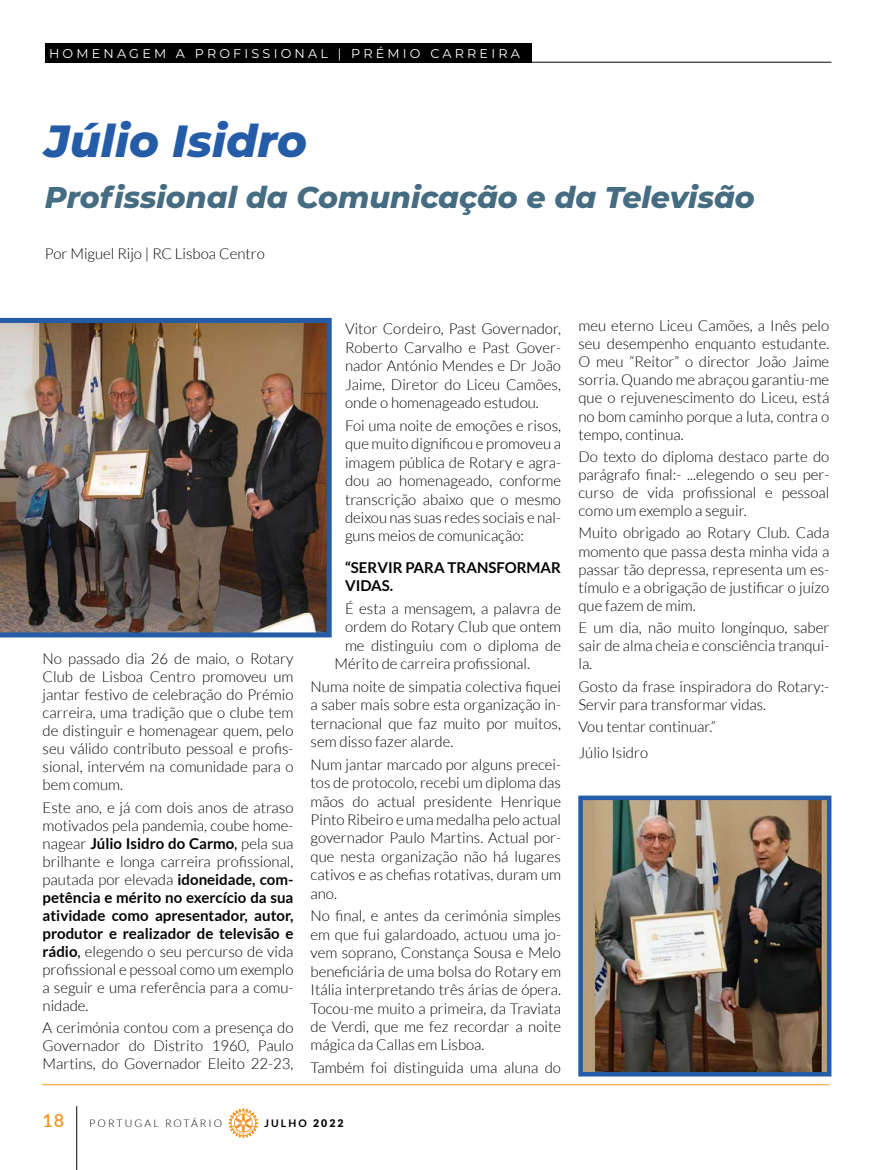
<style>
.page{position:relative;width:893px;height:1170px;background:#fff}
.page>*{position:absolute;margin:0;border:0;box-sizing:border-box;transform-origin:0 0}
.t1{font:italic 800 45px "Montserrat";color:#245ca7}
.t2{font:italic 800 30px "Montserrat";color:#466c82}
.t3{font:600 18px "Lato";color:#f39325}
.t4{font:300 15px/18px "Lato";color:#050505;text-align:justify}
.t5{font:700 15px/18.5px "Lato";color:#050505}
.t6{font:12.75px "Montserrat";letter-spacing:.25em;color:#fff}
.t7{font:300 10.5px "Lato";letter-spacing:.2em;color:#000}
.t8{font:700 10.5px "Lato";letter-spacing:.2em;color:#000}
.s1{font-weight:700}
.s2{font-weight:400}
.s3{font-weight:900}
</style>
<div class="page">
<svg style="left:228px;top:1108px;width:30px;height:29px"></svg>
<hr style="left:76px;top:1106px;width:1px;height:63px;background:#000">
<hr style="left:43px;top:1084px;width:786px;height:1px;background:#f39325">
<div style="left:45px;top:44px;width:487px;height:19px;background:#000"></div>
<hr style="left:45px;top:62px;width:786px;height:1px;background:#000">
<img style="left:583px;top:800px;width:243px;height:271px">
<div style="left:578px;top:795px;width:253px;height:281px;border:4px solid #245ca7"></div>
<img style="left:0;top:318px;width:332px;height:319px">
<p class="t6" style="left:49px;top:45px;width:472px">HOMENAGEM A PROFISSIONAL | PRÉMIO CARREIRA</p>
<h1 class="t1" style="left:45px;top:108px;width:264px">Júlio Isidro</h1>
<h2 class="t2" style="left:45px;top:176px;width:712px">Profissional da Comunicação e da Televisão</h2>
<p class="t4" style="left:45px;top:245px;width:222px">Por Miguel Rijo | RC Lisboa Centro</p>
<p class="t4" style="left:43px;top:649px;width:252px">No passado dia 26 de maio, o Rotary Club de Lisboa Centro promoveu um jantar festivo de celebração do Prémio carreira, uma tradição que o clube tem de distinguir e homenagear quem, pelo seu válido contributo pessoal e profis&shy;sional, intervém na comunidade para o bem comum.</p>
<p class="t4" style="left:43px;top:798px;width:252px">Este ano, e já com dois anos de atraso motivados pela pandemia, coube home&shy;nagear <span class="s1">Júlio Isidro do Carmo</span><span class="s2">,</span> pela sua brilhante e longa carreira profissional, pautada por elevada <span class="s1">idoneidade, com&shy;petência e mérito no exercício da sua atividade como apresentador, autor, produtor e realizador de televisão e rádio</span><span class="s2">,</span> elegendo o seu percurso de vida profissional e pessoal como um exemplo a seguir e uma referência para a comu&shy;nidade.</p>
<p class="t4" style="left:43px;top:1018px;width:252px">A cerimónia contou com a presença do Governador do Distrito 1960, Paulo Martins, do Governador Eleito 22-23,</p>
<p class="t4" style="left:345px;top:320px;width:218px;line-height:18.5px">Vitor Cordeiro, Past Governador, Roberto Carvalho e Past Gover&shy;nador António Mendes e Dr João Jaime, Diretor do Liceu Camões, onde o homenageado estudou.</p>
<p class="t4" style="left:345px;top:416px;width:218px;line-height:18.5px">Foi uma noite de emoções e risos, que muito dignificou e promoveu a imagem pública de Rotary e agra&shy;dou ao homenageado, conforme transcrição abaixo que o mesmo deixou nas suas redes sociais e nal&shy;guns meios de comunicação:</p>
<p class="t5" style="left:345px;top:557px;width:217px">“SERVIR PARA TRANSFORMAR<br>VIDAS.</p>
<p class="t4" style="left:345px;top:599px;width:217px">É esta a mensagem, a palavra de</p>
<p class="t4" style="left:345px;top:617px;width:217px">ordem do Rotary Club que ontem</p>
<p class="t4" style="left:345px;top:636px;width:217px">me distinguiu com o diploma de</p>
<p class="t4" style="left:335px;top:654px;width:197px">Mérito de carreira profissional.</p>
<p class="t4" style="left:311px;top:677px;width:252px;line-height:18.5px">Numa noite de simpatia colectiva fiquei a saber mais sobre esta organização in&shy;ternacional que faz muito por muitos, sem disso fazer alarde.</p>
<p class="t4" style="left:311px;top:755px;width:252px;line-height:18.5px">Num jantar marcado por alguns precei&shy;tos de protocolo, recebi um diploma das mãos do actual presidente Henrique Pinto Ribeiro e uma medalha pelo actual governador Paulo Martins. Actual por&shy;que nesta organização não há lugares cativos e as chefias rotativas, duram um ano.</p>
<p class="t4" style="left:311px;top:906px;width:252px;line-height:18.5px">No final, e antes da cerimónia simples em que fui galardoado, actuou uma jo&shy;vem soprano, Constança Sousa e Melo beneficiária de uma bolsa do Rotary em Itália interpretando três árias de ópera.<br>Tocou-me muito a primeira, da Traviata de Verdi, que me fez recordar a noite mágica da Callas em Lisboa.</p>
<p class="t4" style="left:311px;top:1058px;width:252px">Também foi distinguida uma aluna do</p>
<p class="t3" style="left:43px;top:1107px;width:23px">18</p>
<p class="t7" style="left:89px;top:1117px;width:134px">PORTUGAL ROTÁRIO</p>
<p class="t8" style="left:264px;top:1117px;width:81px">JULHO <span class="s3">2022</span></p>
<p class="t4" style="left:578px;top:317px;width:252px">meu eterno Liceu Camões, a Inês pelo seu desempenho enquanto estudante.<br>O meu “Reitor” o director João Jaime sorria. Quando me abraçou garantiu-me que o rejuvenescimento do Liceu, está no bom caminho porque a luta, contra o tempo, continua.</p>
<p class="t4" style="left:578px;top:447px;width:252px">Do texto do diploma destaco parte do parágrafo final:- ...elegendo o seu per&shy;curso de vida profissional e pessoal como um exemplo a seguir.</p>
<p class="t4" style="left:578px;top:524px;width:252px">Muito obrigado ao Rotary Club. Cada momento que passa desta minha vida a passar tão depressa, representa um es&shy;tímulo e a obrigação de justificar o juízo que fazem de mim.</p>
<p class="t4" style="left:578px;top:618px;width:252px">E um dia, não muito longínquo, saber sair de alma cheia e consciência tranqui&shy;la.</p>
<p class="t4" style="left:578px;top:677px;width:252px">Gosto da frase inspiradora do Rotary:-<br>Servir para transformar vidas.</p>
<p class="t4" style="left:578px;top:713px;width:139px;line-height:26.5px">Vou tentar continuar.”<br>Júlio Isidro</p>
</div>
